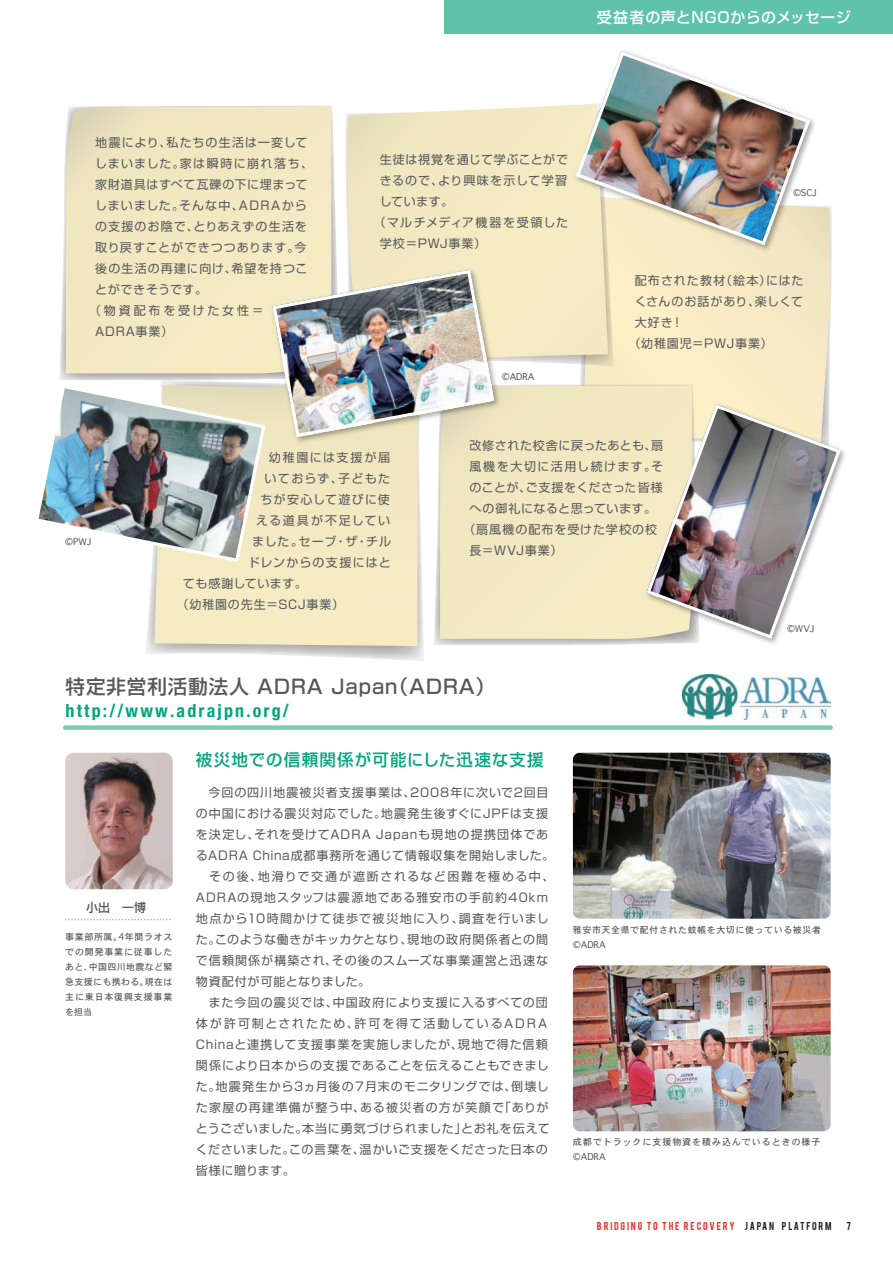
<style>
.page{position:relative;width:893px;height:1263px;background:#fff}
.page>*{position:absolute;margin:0;border:0;box-sizing:border-box;transform-origin:0 0}
.t1{font:500 19.5px "Shin Go Pro";letter-spacing:.05em;color:#57585a}
.t2{font:700 condensed 18px "Helvetica Neue";letter-spacing:.12em;color:#00a77e}
.t3{font:500 16.5px "Shin Go Pro";letter-spacing:.07em;color:#00a77e}
.t4{font:500 15px "Shin Go Pro";letter-spacing:.035em;color:#fff}
.t5{font:12px "Shin Go Pro";letter-spacing:.075em;color:#57585a}
.t6{font:12px "Shin Go Pro";letter-spacing:.055em;color:#57585a}
.t7{font:12px "Shin Go Pro";letter-spacing:.1em;color:#57585a}
.t8{font:12px "Shin Go Pro";letter-spacing:.045em;color:#57585a}
.t9{font:12px "Shin Go Pro";letter-spacing:.14em;color:#57585a}
.t10{font:12px "Shin Go Pro";letter-spacing:.15em;color:#57585a}
.t11{font:12px "Shin Go Pro";letter-spacing:.11em;color:#57585a}
.t12{font:12px "Shin Go Pro";letter-spacing:.05em;color:#57585a}
.t13{font:12px "Shin Go Pro";letter-spacing:.12em;color:#57585a}
.t14{font:12px "Shin Go Pro";letter-spacing:.03em;color:#57585a}
.t15{font:12px "Shin Go Pro";letter-spacing:.235em;color:#57585a}
.t16{font:12px "Shin Go Pro";letter-spacing:.105em;color:#57585a}
.t17{font:12px "Shin Go Pro";letter-spacing:.145em;color:#57585a}
.t18{font:12px "Shin Go Pro";letter-spacing:.04em;color:#57585a}
.t19{font:12px "Shin Go Pro";letter-spacing:.135em;color:#57585a}
.t20{font:500 12px "Shin Go Pro";color:#57585a}
.t21{font:9px/15px "Osaka";letter-spacing:.065em;color:#57585a}
.t22{font:9px "Bebas";letter-spacing:.2em;color:#ee2a29}
.t23{font:9px/15px "Osaka";letter-spacing:.105em;color:#57585a}
.t24{font:9px "Bebas";color:#231f20}
.s1{color:#231f20}
</style>
<div class="page">
<div style="left:445px;top:0;width:448px;height:34px;background:#5ec3aa"></div>
<svg style="left:146px;top:566px;width:278px;height:95px"></svg>
<div style="left:154px;top:566px;width:264px;height:80px;background:#f6ecc4"></div>
<div style="left:582px;top:208px;width:249px;height:178px;background:#f9ecc5"></div>
<svg style="left:346px;top:106px;width:268px;height:272px"></svg>
<svg style="left:347px;top:115px;width:261px;height:252px;background:#efe6c1"></svg>
<svg style="left:63px;top:106px;width:272px;height:164px"></svg>
<div style="left:66px;top:107px;width:265px;height:163px;background:#f1e7c1"></div>
<svg style="left:434px;top:384px;width:266px;height:261px;background:#d1cfcb"></svg>
<div style="left:440px;top:386px;width:187px;height:253px;background:#f3e9c2"></div>
<div style="left:65px;top:725px;width:766px;height:5px;background:#7ccbb7"></div>
<svg style="left:66px;top:919px;width:105px;height:1px"></svg>
<img style="left:573px;top:753px;width:258px;height:166px">
<img style="left:573px;top:965px;width:258px;height:166px">
<img style="left:65px;top:753px;width:108px;height:136px">
<img style="left:683px;top:675px;width:148px;height:45px">
<img style="left:193px;top:213px;width:385px;height:296px">
<img style="left:38px;top:270px;width:456px;height:296px">
<img style="left:627px;top:386px;width:218px;height:259px">
<img style="left:646px;top:404px;width:195px;height:235px">
<img style="left:542px;top:105px;width:283px;height:182px">
<img style="left:576px;top:51px;width:234px;height:194px">
<p class="t5" style="left:95px;top:133px;width:214px">地震により、私たちの生活は一変して</p>
<p class="t11" style="left:95px;top:154px;width:219px">しまいました。家は瞬時に崩れ落ち、</p>
<p class="t6" style="left:95px;top:175px;width:214px">家財道具はすべて瓦礫の下に埋まって</p>
<p class="t5" style="left:95px;top:196px;width:213px">しまいました。そんな中、ADRAから</p>
<p class="t5" style="left:95px;top:217px;width:213px">の支援のお陰で、とりあえずの生活を</p>
<p class="t5" style="left:95px;top:238px;width:213px">取り戻すことができつつあります。今</p>
<p class="t5" style="left:95px;top:259px;width:214px">後の生活の再建に向け、希望を持つこ</p>
<p class="t6" style="left:95px;top:280px;width:113px">とができそうです。</p>
<p class="t15" style="left:89px;top:301px;width:176px">（物資配布を受けた女性＝</p>
<p class="t5" style="left:95px;top:322px;width:79px">ADRA事業）</p>
<p class="t4" style="left:597px;top:5px;width:255px">受益者の声とNGOからのメッセージ</p>
<p class="t6" style="left:380px;top:149px;width:190px">生徒は視覚を通じて学ぶことがで</p>
<p class="t5" style="left:380px;top:170px;width:189px">きるので、より興味を示して学習</p>
<p class="t5" style="left:380px;top:191px;width:75px">しています。</p>
<p class="t5" style="left:374px;top:212px;width:196px">（マルチメディア機器を受領した</p>
<p class="t5" style="left:380px;top:233px;width:108px">学校＝PWJ事業）</p>
<p class="t21" style="left:502px;top:369px;width:34px">©ADRA</p>
<p class="t21" style="left:793px;top:185px;width:25px">©SCJ</p>
<p class="t5" style="left:635px;top:271px;width:170px">配布された教材（絵本）にはた</p>
<p class="t14" style="left:635px;top:292px;width:170px">くさんのお話があり、楽しくて</p>
<p class="t5" style="left:635px;top:313px;width:50px">大好き！</p>
<p class="t5" style="left:629px;top:334px;width:145px">（幼稚園児＝PWJ事業）</p>
<p class="t21" style="left:65px;top:534px;width:28px">©PWJ</p>
<p class="t19" style="left:269px;top:448px;width:123px">幼稚園には支援が届</p>
<p class="t16" style="left:265px;top:469px;width:127px">いておらず、子どもた</p>
<p class="t7" style="left:260px;top:490px;width:131px">ちが安心して遊びに使</p>
<p class="t17" style="left:256px;top:511px;width:136px">える道具が不足してい</p>
<p class="t5" style="left:252px;top:532px;width:141px">ました。セーブ・ザ・チル</p>
<p class="t5" style="left:248px;top:553px;width:144px">ドレンからの支援にはと</p>
<p class="t18" style="left:183px;top:574px;width:125px">ても感謝しています。</p>
<p class="t5" style="left:177px;top:595px;width:169px">（幼稚園の先生＝SCJ事業）</p>
<p class="t12" style="left:469px;top:435px;width:195px">改修された校舎に戻ったあとも、扇</p>
<p class="t13" style="left:469px;top:456px;width:195px">風機を大切に活用し続けます。そ</p>
<p class="t8" style="left:469px;top:477px;width:195px">のことが、ご支援をくださった皆様</p>
<p class="t8" style="left:469px;top:498px;width:188px">への御礼になると思っています。</p>
<p class="t5" style="left:463px;top:519px;width:195px">（扇風機の配布を受けた学校の校</p>
<p class="t5" style="left:469px;top:540px;width:94px">長＝WVJ事業）</p>
<p class="t1" style="left:66px;top:671px;width:431px">特定非営利活動法人 ADRA Japan（ADRA）</p>
<p class="t2" style="left:66px;top:696px;width:225px">http://www.adrajpn.org/</p>
<p class="t3" style="left:196px;top:746px;width:349px">被災地での信頼関係が可能にした迅速な支援</p>
<p class="t21" style="left:787px;top:621px;width:29px">©WVJ</p>
<p class="t20" style="left:86px;top:897px;width:61px">小出　一博</p>
<p class="t21" style="left:65px;top:928px;width:109px;text-align:justify">事業部所属。4年間ラオスでの開発事業に従事したあと、中国四川地震など緊急支援にも携わる。現在は主に東日本復興支援事業を担当</p>
<p class="t5" style="left:196px;top:783px;width:354px">　今回の四川地震被災者支援事業は、2008年に次いで2回目</p>
<p class="t5" style="left:196px;top:804px;width:354px">の中国における震災対応でした。地震発生後すぐにJPFは支援</p>
<p class="t5" style="left:196px;top:825px;width:354px">を決定し、それを受けてADRA Japanも現地の提携団体であ</p>
<p class="t6" style="left:196px;top:846px;width:360px">るADRA China成都事務所を通じて情報収集を開始しました。</p>
<p class="t9" style="left:196px;top:867px;width:360px">　その後、地滑りで交通が遮断されるなど困難を極める中、</p>
<p class="t5" style="left:196px;top:888px;width:354px">ADRAの現地スタッフは震源地である雅安市の手前約40km</p>
<p class="t7" style="left:196px;top:909px;width:355px">地点から10時間かけて徒歩で被災地に入り、調査を行いまし</p>
<p class="t6" style="left:196px;top:930px;width:354px">た。このような働きがキッカケとなり、現地の政府関係者との間</p>
<p class="t5" style="left:196px;top:951px;width:354px">で信頼関係が構築され、その後のスムーズな事業運営と迅速な</p>
<p class="t6" style="left:196px;top:972px;width:176px">物資配付が可能となりました。</p>
<p class="t5" style="left:209px;top:993px;width:341px">また今回の震災では、中国政府により支援に入るすべての団</p>
<p class="t10" style="left:196px;top:1014px;width:353px">体が許可制とされたため、許可を得て活動しているADRA</p>
<p class="t5" style="left:196px;top:1035px;width:354px">Chinaと連携して支援事業を実施しましたが、現地で得た信頼</p>
<p class="t5" style="left:196px;top:1056px;width:354px">関係により日本からの支援であることを伝えることもできまし</p>
<p class="t5" style="left:196px;top:1077px;width:355px">た。地震発生から3ヵ月後の７月末のモニタリングでは、倒壊し</p>
<p class="t7" style="left:196px;top:1098px;width:354px">た家屋の再建準備が整う中、ある被災者の方が笑顔で「ありが</p>
<p class="t5" style="left:196px;top:1119px;width:356px">とうございました。本当に勇気づけられました」とお礼を伝えて</p>
<p class="t6" style="left:196px;top:1140px;width:354px">くださいました。この言葉を、温かいご支援をくださった日本の</p>
<p class="t8" style="left:196px;top:1161px;width:100px">皆様に贈ります。</p>
<p class="t21" style="left:573px;top:922px;width:259px">雅安市天全県で配付された蚊帳を大切に使っている被災者　©ADRA</p>
<p class="t23" style="left:573px;top:1134px;width:259px">成都でトラックに支援物資を積み込んでいるときの様子　©ADRA</p>
<p class="t22" style="left:597px;top:1219px;width:236px">BRIDGING TO THE RECOVERY <span class="s1">JAPAN PLATFORM</span></p>
<p class="t24" style="left:847px;top:1219px;width:6px">7</p>
</div>
